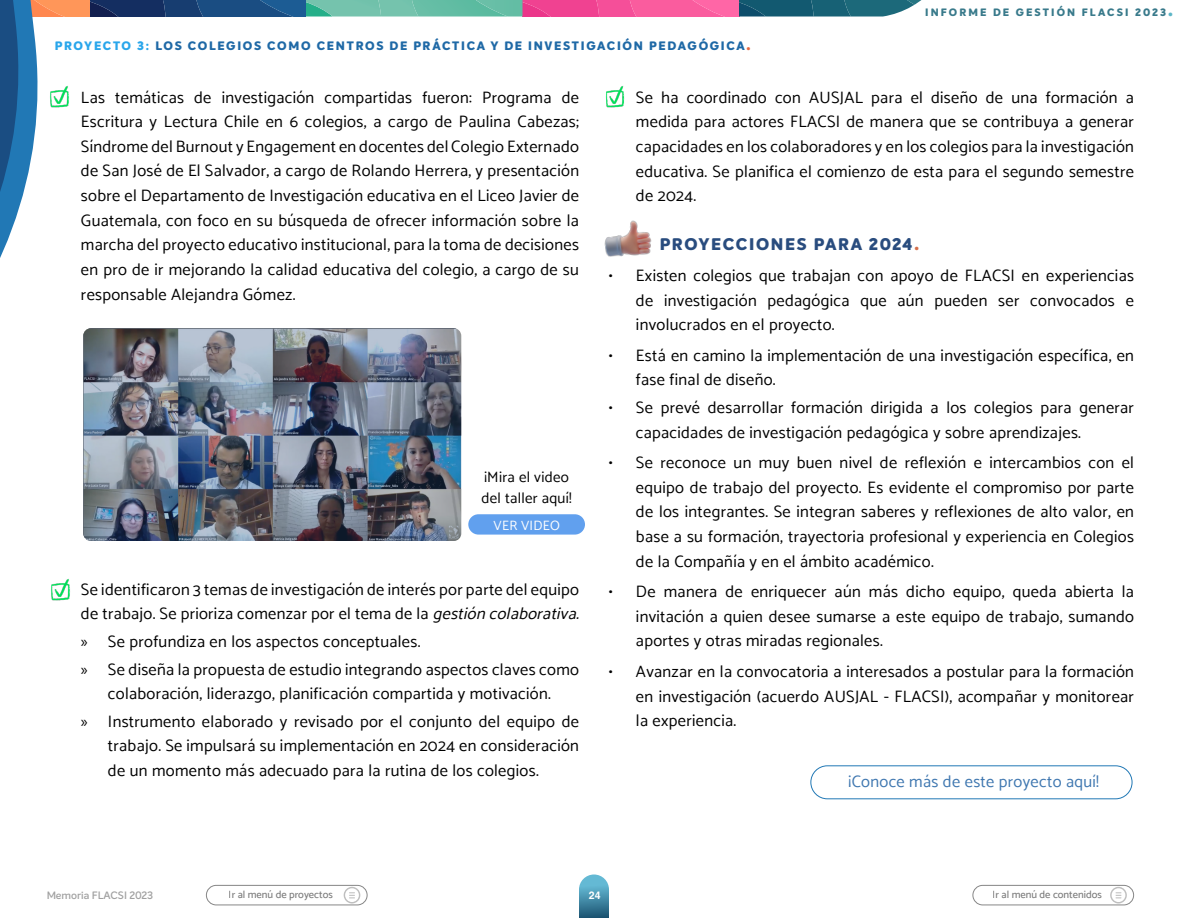
<style>
.page{position:relative;width:1188px;height:918px;background:#fff}
.page>*{position:absolute;margin:0;border:0;box-sizing:border-box;transform-origin:0 0}
.t1{font:16.5px/24.6px "Catamaran";letter-spacing:.02em;color:#000;text-align:justify}
.t2{font:16.5px "Catamaran";letter-spacing:.02em;color:#3f77b0}
.t3{font:800 16.5px "Intelo";letter-spacing:.095em;color:#294c7e}
.t4{font:15px/21.6px "Catamaran";letter-spacing:.02em;color:#000}
.t5{font:13.5px "Catamaran";letter-spacing:.02em;color:#fff}
.t6{font:800 12px "Intelo";letter-spacing:.14em;color:#1f69a6}
.t7{font:500 10.5px "Catamaran";color:#3e3e3e}
.t8{font:800 10.5px "Intelo";letter-spacing:.2em;color:#397a8b}
.t9{font:600 10.5px "Intelo";color:#535353}
.t10{font:700 10.5px "Helvetica";color:#fff}
.s1{color:#29a6eb}
.s2{font-size:16.5px;color:#e7683f}
.s3{font-size:19.5px;color:#5db6c7}
.s4{font-style:italic}
.s5{font-family:"Myriad Pro"}
.s6{font-weight:700;font-size:22.5px;color:#d56f4a}
</style>
<div class="page">
<div style="left:973px;top:885px;width:161px;height:20px;border:1px solid #3e3e3e;border-radius:10px"></div>
<svg style="left:1110px;top:887px;width:17px;height:16px"></svg>
<div style="left:206px;top:885px;width:161px;height:20px;border:1px solid #3e3e3e;border-radius:10px"></div>
<svg style="left:344px;top:887px;width:16px;height:16px"></svg>
<svg style="left:579px;top:874px;width:30px;height:44px"></svg>
<svg style="left:99px;top:0;width:823px;height:17px;background:#6e7290"></svg>
<svg style="left:79px;top:0;width:20px;height:17px"></svg>
<svg style="left:0;top:0;width:79px;height:258px"></svg>
<img style="left:83px;top:328px;width:378px;height:213px;border-radius:8px">
<div style="left:45px;top:81px;width:28px;height:593px;background:#fff"></div>
<img style="left:50px;top:86px;width:19px;height:22px">
<img style="left:606px;top:86px;width:19px;height:22px">
<img style="left:51px;top:579px;width:19px;height:22px">
<img style="left:604px;top:220px;width:48px;height:37px">
<div style="left:810px;top:765px;width:322px;height:34px;border:1px solid #2178b5;border-radius:16px"></div>
<div style="left:468px;top:514px;width:117px;height:21px;background:#61a0ee;border-radius:10px"></div>
<p class="t6" style="left:55px;top:38px;width:697px"><span class="s1">PROYECTO 3:</span> LOS COLEGIOS COMO CENTROS DE PRÁCTICA Y DE INVESTIGACIÓN PEDAGÓGICA<span class="s2">.</span></p>
<p class="t8" style="left:925px;top:6px;width:249px">INFORME DE GESTIÓN FLACSI 2023<span class="s3">.</span></p>
<p class="t1" style="left:81px;top:85px;width:500px;text-indent:-27px">• Las temáticas de investigación compartidas fueron: Programa de Escritura y Lectura Chile en 6 colegios, a cargo de Paulina Cabezas; Síndrome del Burnout y Engagement en docentes del Colegio Externado de San José de El Salvador, a cargo de Rolando Herrera, y presentación sobre el Departamento de Investigación educativa en el Liceo Javier de Guatemala, con foco en su búsqueda de ofrecer información sobre la marcha del proyecto educativo institucional, para la toma de decisiones en pro de ir mejorando la calidad educativa del colegio, a cargo de su responsable Alejandra Gómez.</p>
<p class="t4" style="left:482px;top:466px;width:92px">¡Mira el video del taller aquí!</p>
<p class="t5" style="left:494px;top:518px;width:68px">VER VIDEO</p>
<p class="t1" style="left:54px;top:577px;width:531px;text-align:right">• Se identificaron 3 temas de investigación de interés por parte del equipo de trabajo. Se prioriza comenzar por el tema de la <span class="s4">gestióncolaborativa.</span></p>
<p class="t1" style="left:81px;top:627px;width:500px;line-height:27.6px"><span class="s5">»</span> Se profundiza en los aspectos conceptuales.<br><span class="s5">»</span> Se diseña la propuesta de estudio integrando aspectos claves como</p>
<p class="t1" style="left:81px;top:680px;width:499px;line-height:27.6px;text-align:center">colaboración, liderazgo, planificación compartida y motivación.<br><span class="s5">»</span> Instrumento elaborado y revisado por el conjunto del equipo de</p>
<p class="t1" style="left:108px;top:733px;width:473px">trabajo. Se impulsará su implementación en 2024 en consideración de un momento más adecuado para la rutina de los colegios.</p>
<p class="t1" style="left:636px;top:85px;width:500px;text-indent:-27px">• Se ha coordinado con AUSJAL para el diseño de una formación a medida para actores FLACSI de manera que se contribuya a generar capacidades en los colaboradores y en los colegios para la investigación educativa. Se planifica el comienzo de esta para el segundo semestre de 2024.</p>
<p class="t3" style="left:660px;top:234px;width:261px">PROYECCIONES PARA 2024<span class="s6">.</span></p>
<p class="t1" style="left:636px;top:263px;width:500px;text-indent:-27px">• Existen colegios que trabajan con apoyo de FLACSI en experiencias de investigación pedagógica que aún pueden ser convocados e involucrados en el proyecto.</p>
<p class="t1" style="left:636px;top:343px;width:500px;text-indent:-27px">• Está en camino la implementación de una investigación específica, en fase final de diseño.</p>
<p class="t1" style="left:636px;top:395px;width:500px;text-indent:-27px">• Se prevé desarrollar formación dirigida a los colegios para generar capacidades de investigación pedagógica y sobre aprendizajes.</p>
<p class="t1" style="left:636px;top:450px;width:500px;text-indent:-27px">• Se reconoce un muy buen nivel de reflexión e intercambios con el equipo de trabajo del proyecto. Es evidente el compromiso por parte de los integrantes. Se integran saberes y reflexiones de alto valor, en base a su formación, trayectoria profesional y experiencia en Colegios de la Compañía y en el ámbito académico.</p>
<p class="t1" style="left:636px;top:579px;width:500px;text-indent:-27px">• De manera de enriquecer aún más dicho equipo, queda abierta la invitación a quien desee sumarse a este equipo de trabajo, sumando aportes y otras miradas regionales.</p>
<p class="t1" style="left:636px;top:659px;width:500px;text-indent:-27px">• Avanzar en la convocatoria a interesados a postular para la formación en investigación (acuerdo AUSJAL - FLACSI), acompañar y monitorear la experiencia.</p>
<p class="t2" style="left:849px;top:772px;width:252px">¡Conoce más de este proyecto aquí!</p>
<p class="t9" style="left:46px;top:889px;width:108px">Memoria FLACSI 2023</p>
<p class="t7" style="left:229px;top:888px;width:105px">Ir al menú de proyectos</p>
<p class="t10" style="left:589px;top:889px;width:13px">24</p>
<p class="t7" style="left:993px;top:888px;width:111px">Ir al menú de contenidos</p>
</div>
